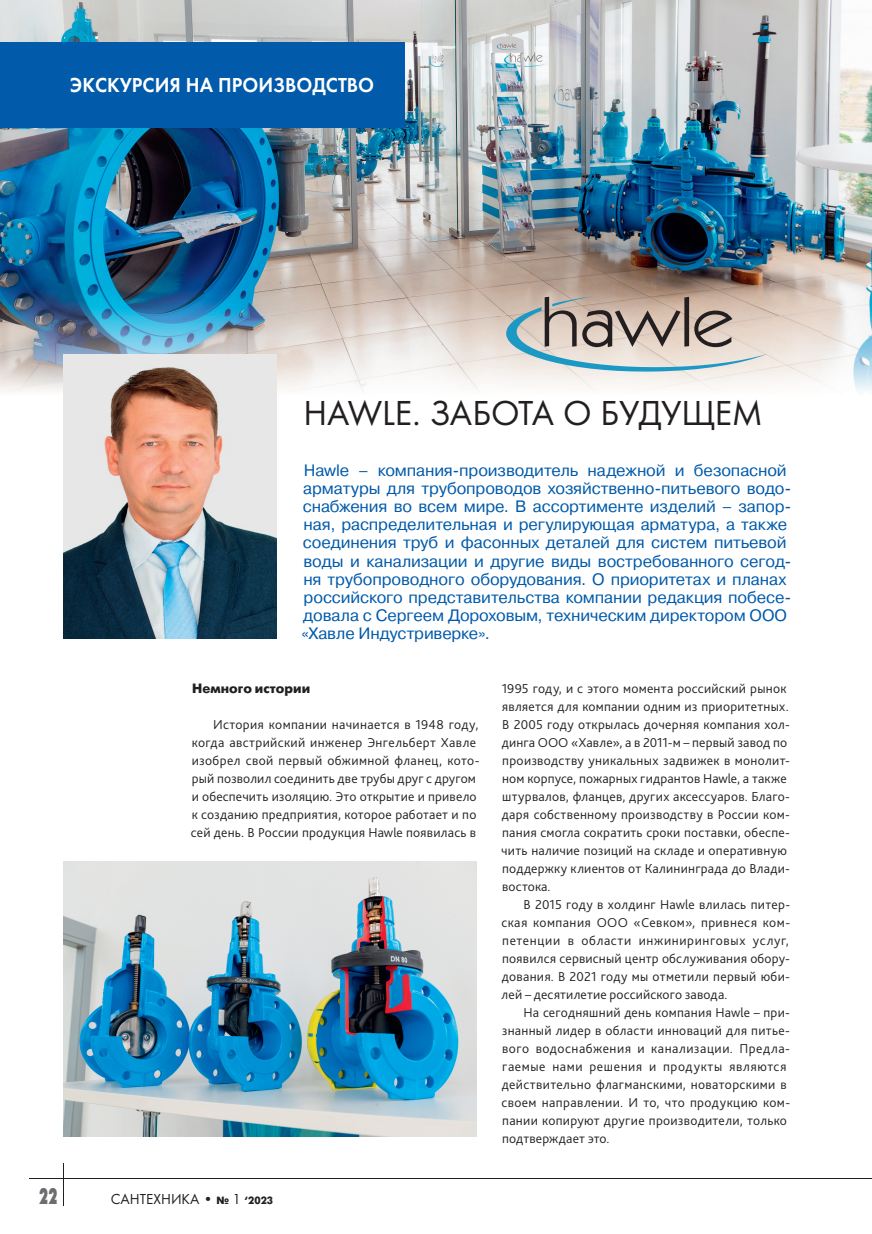
<style>
.page{position:relative;width:872px;height:1234px;background:#fff}
.page>*{position:absolute;margin:0;border:0;box-sizing:border-box;transform-origin:0 0}
.t1{font:36px "Futura";letter-spacing:-.01em;color:#231f20}
.t2{font:22.5px "Futura Futuris XC";color:#6c6d70;scale:.6 1}
.t3{font:21px "Futura Demi";color:#fff;scale:.95 1}
.t4{font:16.5px/18px "Pragmatica";letter-spacing:-.01em;color:#015aaa}
.t5{font:15px "Futura";color:#231f20}
.t6{font:300 13.5px/18px "Bliss Pro";letter-spacing:.02em;color:#231f20}
.t7{font:700 13.5px "Futura Futuris";letter-spacing:.005em;color:#231f20}
.s1{font-family:"Futura Futuris";font-weight:700;font-size:10.5px}
</style>
<div class="page">
<img style="left:0;top:0;width:872px;height:422px">
<hr style="left:29px;top:1177px;width:842px;height:1px;background:#231f20">
<hr style="left:63px;top:1162px;width:1px;height:43px;background:#231f20">
<div style="left:0;top:43px;width:404px;height:85px;background:#015aaa"></div>
<img style="left:63px;top:861px;width:413px;height:275px">
<img style="left:64px;top:354px;width:213px;height:284px">
<svg style="left:506px;top:296px;width:261px;height:75px;background:#bbb6b0"></svg>
<h3 class="t3" style="left:70px;top:72px;width:321px">ЭКСКУРСИЯ НА ПРОИЗВОДСТВО</h3>
<h2 class="t2" style="left:39px;top:1183px;width:32px">22</h2>
<h1 class="t1" style="left:303px;top:392px;width:461px">HAWLE. ЗАБОТА О БУДУЩЕМ</h1>
<p class="t4" style="left:301px;top:462px;width:491px">Hawle – компания-производитель надежной и безопасной арматуры для трубопроводов хозяйственно-питьевого водо&shy;снабжения во всем мире. В ассортименте изделий – запор&shy;ная, распределительная и регулирующая арматура, а также соединения труб и фасонных деталей для систем питьевой воды и канализации и другие виды востребованного сегод&shy;ня трубопроводного оборудования. О приоритетах и планах российского представительства компании редакция побесе&shy;довала с Сергеем Дороховым, техническим директором ООО «Хавле Индустриверке».</p>
<p class="t7" style="left:192px;top:679px;width:120px">Немного истории</p>
<p class="t6" style="left:191px;top:714px;width:290px;text-indent:22px">История компании начинается в 1948 году, когда австрийский инженер Энгельберт Хавле изобрел свой первый обжимной фланец, кото&shy;рый позволил соединить две трубы друг с другом и обеспечить изоляцию. Это открытие и привело к созданию предприятия, которое работает и по сей день. В России продукция Hawle появилась в</p>
<p class="t5" style="left:111px;top:1189px;width:164px">САНТЕХНИКА • <span class="s1">№</span> 1 <span class="s1">‘2023</span></p>
<p class="t6" style="left:501px;top:678px;width:290px">1995 году, и с этого момента российский рынок является для компании одним из приоритетных.<br>В 2005 году открылась дочерняя компания хол&shy;динга ООО «Хавле», а в 2011-м – первый завод по производству уникальных задвижек в монолит&shy;ном корпусе, пожарных гидрантов Hawle, а также штурвалов, фланцев, других аксессуаров. Благо&shy;даря собственному производству в России ком&shy;пания смогла сократить сроки поставки, обеспе&shy;чить наличие позиций на складе и оперативную поддержку клиентов от Калининграда до Влади&shy;востока.</p>
<p class="t6" style="left:501px;top:894px;width:290px;text-align:justify;text-indent:22px">В 2015 году в холдинг Hawle влилась питер&shy;ская компания ООО «Севком», привнеся ком&shy;петенции в области инжиниринговых услуг, появился сервисный центр обслуживания обору&shy;дования. В 2021 году мы отметили первый юби&shy;лей – десятилетие российского завода.</p>
<p class="t6" style="left:501px;top:1002px;width:290px;text-indent:22px">На сегодняшний день компания Hawle – при&shy;знанный лидер в области инноваций для питье&shy;вого водоснабжения и канализации. Предла&shy;гаемые нами решения и продукты являются действительно флагманскими, новаторскими в своем направлении. И то, что продукцию ком&shy;пании копируют другие производители, только подтверждает это.</p>
</div>
